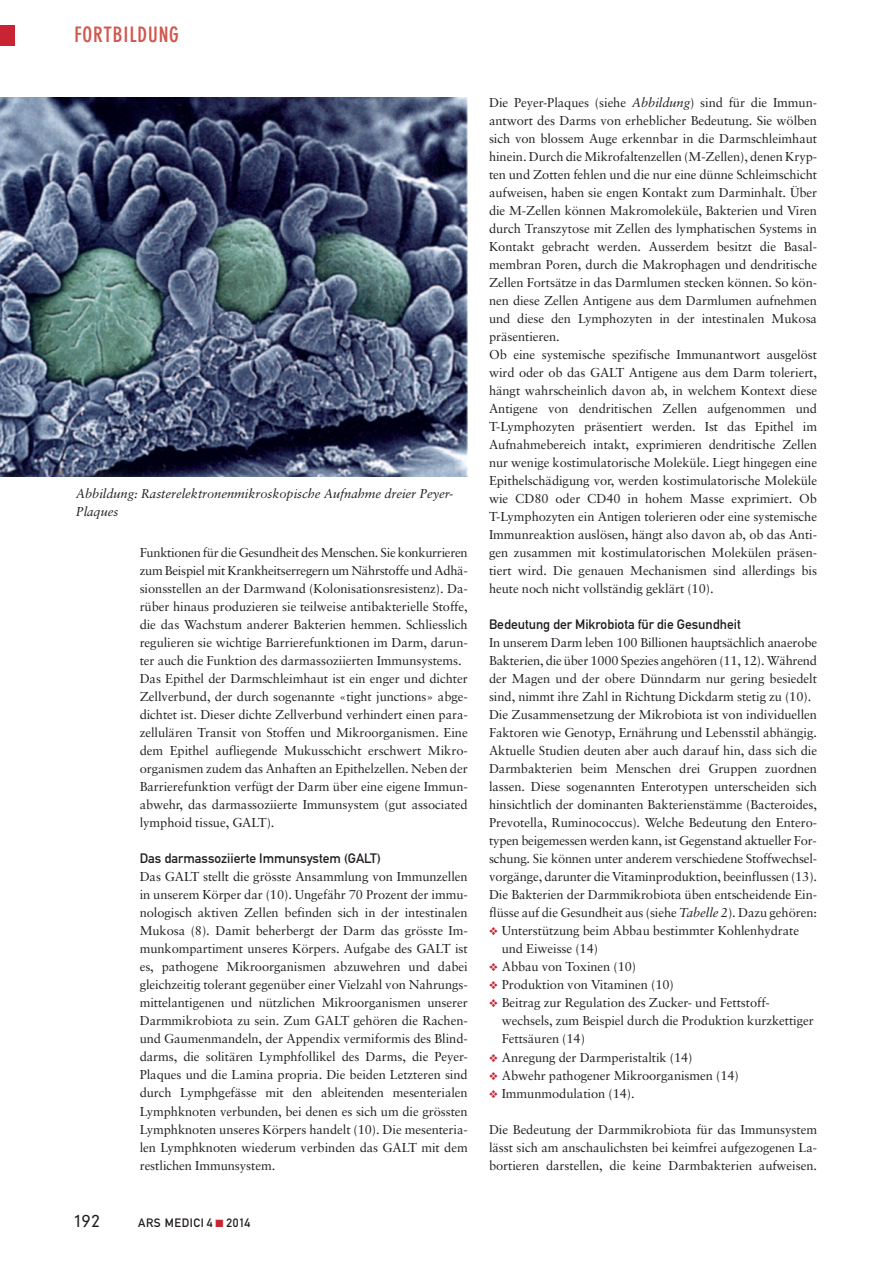
<style>
.page{position:relative;width:893px;height:1263px;background:#fff}
.page>*{position:absolute;margin:0;border:0;box-sizing:border-box;transform-origin:0 0}
.t1{font:700 condensed 21px "DIN Neuzeit Grotesk";letter-spacing:.04em;color:#d1574e}
.t2{font:300 16.5px "DIN Neuzeit Grotesk";color:#231f20}
.t3{font:13.5px "DIN Mittelschrift";color:#231f20}
.t4{font:12.9px/18px "Sabon";letter-spacing:-.005em;color:#231f20}
.t5{font:italic 12.9px/18px "Sabon";letter-spacing:-.005em;color:#231f20}
.t6{font:12px "DIN Mittelschrift";letter-spacing:.05em;color:#231f20}
.s1{color:#c82434}
.s2{font-style:italic}
</style>
<div class="page">
<div style="left:0;top:26px;width:15px;height:20px;background:#c82434"></div>
<img style="left:0;top:98px;width:468px;height:379px">
<h1 class="t1" style="left:74px;top:27px;width:106px">FORTBILDUNG</h1>
<p class="t5" style="left:76px;top:485px;width:379px">Abbildung: Rasterelektronenmikroskopische Aufnahme dreier Peyer-<br>Plaques</p>
<p class="t4" style="left:140px;top:545px;width:330px">Funktionen für die Gesundheit des Menschen. Sie konkurrieren zum Beispiel mit Krankheitserregern um Nährstoffe und Adhä&shy;sionsstellen an der Darmwand (Kolonisationsresistenz). Da&shy;rüber hinaus produzieren sie teilweise antibakterielle Stoffe, die das Wachstum anderer Bakterien hemmen. Schliesslich regulieren sie wichtige Barrierefunktionen im Darm, darun&shy;ter auch die Funktion des darmassoziierten Immunsystems.<br>Das Epithel der Darmschleimhaut ist ein enger und dichter Zellverbund, der durch sogenannte «tight junctions» abge&shy;dichtet ist. Dieser dichte Zellverbund verhindert einen para&shy;zellulären Transit von Stoffen und Mikroorganismen. Eine dem Epithel aufliegende Mukusschicht erschwert Mikro&shy;organismen zudem das Anhaften an Epithelzellen. Neben der Barrierefunktion verfügt der Darm über eine eigene Immun&shy;abwehr, das darmassoziierte Immunsystem (gut associated lymphoid tissue, GALT).</p>
<p class="t3" style="left:140px;top:854px;width:243px">Das darmassoziierte Immunsystem (GALT)</p>
<p class="t4" style="left:140px;top:869px;width:330px;text-align:justify">Das GALT stellt die grösste Ansammlung von Immunzellen in unserem Körper dar (10). Ungefähr 70 Prozent der immu&shy;nologisch aktiven Zellen befinden sich in der intestinalen Mukosa (8). Damit beherbergt der Darm das grösste Im&shy;munkompartiment unseres Körpers. Aufgabe des GALT ist es, pathogene Mikroorganismen abzuwehren und dabei gleichzeitig tolerant gegenüber einer Vielzahl von Nahrungs&shy;mittelantigenen und nützlichen Mikroorganismen unserer Darmmikrobiota zu sein. Zum GALT gehören die Rachen&shy;und Gaumenmandeln, der Appendix vermiformis des Blind&shy;darms, die solitären Lymphfollikel des Darms, die Peyer-Plaques und die Lamina propria. Die beiden Letzteren sind durch Lymphgefässe mit den ableitenden mesenterialen Lymphknoten verbunden, bei denen es sich um die grössten Lymphknoten unseres Körpers handelt (10). Die mesenteria&shy;len Lymphknoten wiederum verbinden das GALT mit dem restlichen Immunsystem.</p>
<p class="t2" style="left:74px;top:1214px;width:27px">192</p>
<p class="t6" style="left:138px;top:1218px;width:114px">ARS MEDICI 4 <span class="s1">■</span> 2014</p>
<p class="t4" style="left:489px;top:95px;width:330px">Die Peyer-Plaques (siehe <span class="s2">Abbildung</span>) sind für die Immun&shy;antwort des Darms von erheblicher Bedeutung. Sie wölben sich von blossem Auge erkennbar in die Darmschleimhaut hinein. Durch die Mikrofaltenzellen (M-Zellen), denen Kryp&shy;ten und Zotten fehlen und die nur eine dünne Schleimschicht aufweisen, haben sie engen Kontakt zum Darminhalt. Über die M-Zellen können Makromoleküle, Bakterien und Viren durch Transzytose mit Zellen des lymphatischen Systems in Kontakt gebracht werden. Ausserdem besitzt die Basal&shy;membran Poren, durch die Makrophagen und dendritische Zellen Fortsätze in das Darmlumen stecken können. So kön&shy;nen diese Zellen Antigene aus dem Darmlumen aufnehmen und diese den Lymphozyten in der intestinalen Mukosa präsentieren.<br>Ob eine systemische spezifische Immunantwort ausgelöst wird oder ob das GALT Antigene aus dem Darm toleriert, hängt wahrscheinlich davon ab, in welchem Kontext diese Antigene von dendritischen Zellen aufgenommen und T-Lymphozyten präsentiert werden. Ist das Epithel im Aufnahmebereich intakt, exprimieren dendritische Zellen nur wenige kostimulatorische Moleküle. Liegt hingegen eine Epithelschädigung vor, werden kostimulatorische Moleküle wie CD80 oder CD40 in hohem Masse exprimiert. Ob T-Lymphozyten ein Antigen tolerieren oder eine systemische Immunreaktion auslösen, hängt also davon ab, ob das Anti&shy;gen zusammen mit kostimulatorischen Molekülen präsen&shy;tiert wird. Die genauen Mechanismen sind allerdings bis heute noch nicht vollständig geklärt (10).</p>
<p class="t3" style="left:489px;top:620px;width:253px">Bedeutung der Mikrobiota für die Gesundheit</p>
<p class="t4" style="left:489px;top:635px;width:330px">In unserem Darm leben 100 Billionen hauptsächlich anaerobe Bakterien, die über 1000 Spezies angehören (11, 12). Während der Magen und der obere Dünndarm nur gering besiedelt sind, nimmt ihre Zahl in Richtung Dickdarm stetig zu (10).<br>Die Zusammensetzung der Mikrobiota ist von individuellen Faktoren wie Genotyp, Ernährung und Lebensstil abhängig.<br>Aktuelle Studien deuten aber auch darauf hin, dass sich die Darmbakterien beim Menschen drei Gruppen zuordnen lassen. Diese sogenannten Enterotypen unterscheiden sich hinsichtlich der dominanten Bakterienstämme (Bacteroides, Prevotella, Ruminococcus). Welche Bedeutung den Entero&shy;typen beigemessen werden kann, ist Gegenstand aktueller For&shy;schung. Sie können unter anderem verschiedene Stoffwechsel&shy;vorgänge, darunter die Vitaminproduktion, beeinflussen (13).<br>Die Bakterien der Darmmikrobiota üben entscheidende Ein&shy;flüsse auf die Gesundheit aus (siehe <span class="s2">Tabelle 2</span>). Dazu gehören:</p>
<p class="t4" style="left:502px;top:923px;width:299px;text-indent:-13px"><span class="s1">❖</span> Unterstützung beim Abbau bestimmter Kohlenhydrate und Eiweisse (14)</p>
<p class="t4" style="left:489px;top:959px;width:149px"><span class="s1">❖</span> Abbau von Toxinen (10)</p>
<p class="t4" style="left:489px;top:977px;width:186px"><span class="s1">❖</span> Produktion von Vitaminen (10)</p>
<p class="t4" style="left:502px;top:995px;width:314px;text-indent:-13px"><span class="s1">❖</span> Beitrag zur Regulation des Zucker- und Fettstoff&shy;wechsels, zum Beispiel durch die Produktion kurzkettiger<br>Fettsäuren (14)</p>
<p class="t4" style="left:489px;top:1049px;width:205px"><span class="s1">❖</span> Anregung der Darmperistaltik (14)</p>
<p class="t4" style="left:489px;top:1067px;width:251px"><span class="s1">❖</span> Abwehr pathogener Mikroorganismen (14)</p>
<p class="t4" style="left:489px;top:1085px;width:147px"><span class="s1">❖</span> Immunmodulation (14).</p>
<p class="t4" style="left:489px;top:1121px;width:330px;text-align:justify">Die Bedeutung der Darmmikrobiota für das Immunsystem lässt sich am anschaulichsten bei keimfrei aufgezogenen La&shy;bortieren darstellen, die keine Darmbakterien aufweisen.</p>
</div>
